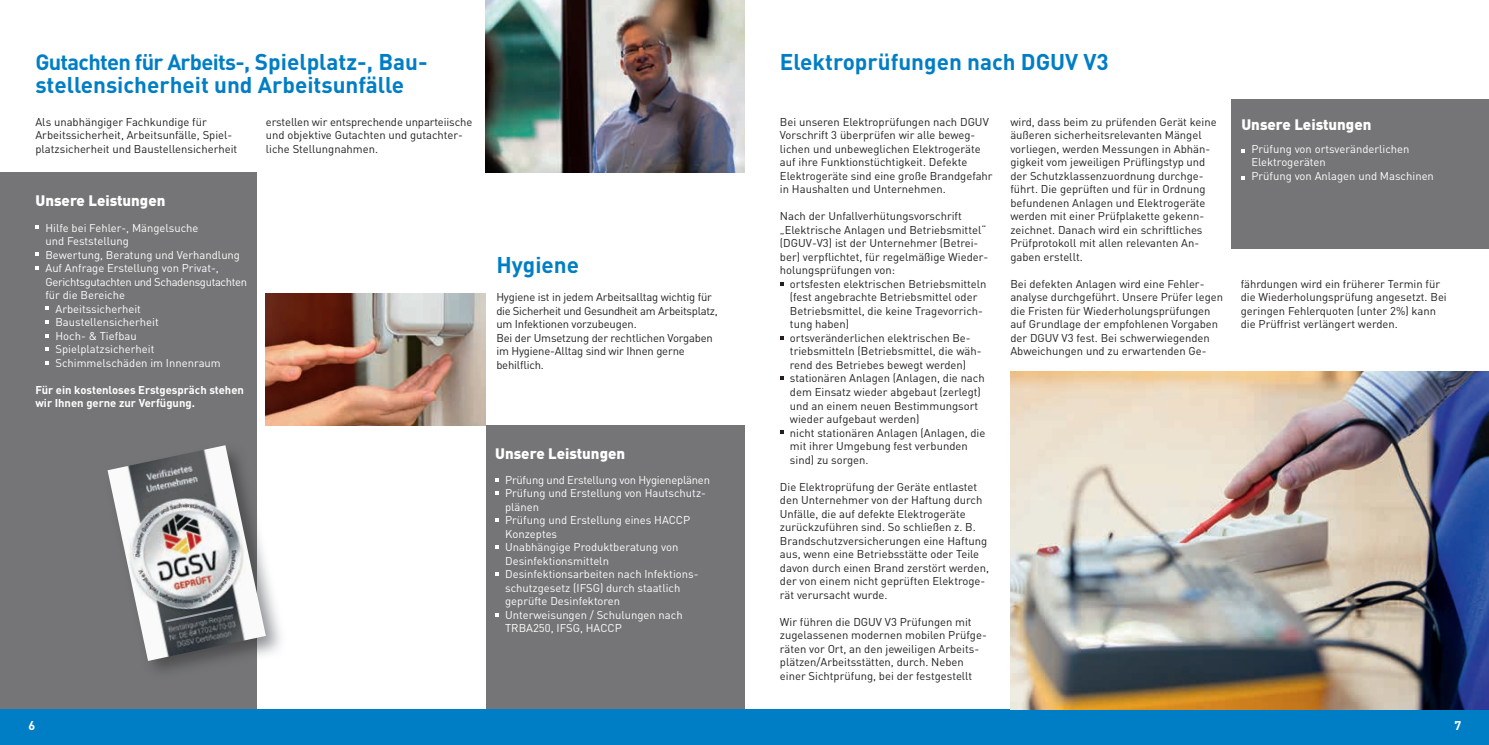
<style>
.page{position:relative;width:1489px;height:745px;background:#fff}
.page>*{position:absolute;margin:0;border:0;box-sizing:border-box;transform-origin:0 0}
.t1{font:700 22.5px "DIN Pro";color:#007ec5}
.t2{font:700 21.88px "DIN Pro";letter-spacing:-.03em;color:#007ec5}
.t3{font:900 15px "DIN Pro";color:#fff}
.t4{font:700 12.5px "DIN Pro";color:#fff}
.t5{font:11.25px/13.5px "DIN Pro";color:#231f20}
.t6{font:11.25px/13.5px "DIN Pro";color:#fff}
.t7{font:700 11.25px/13.5px "DIN Pro";color:#fff}
.t8{font:11.25px "DIN Pro";letter-spacing:-.03em;color:#fff}
.s1{font-size:22.5px}
</style>
<div class="page">
<div style="left:0;top:172px;width:256px;height:546px;background:#757577"></div>
<div style="left:485px;top:425px;width:259px;height:285px;background:#757577"></div>
<div style="left:1231px;top:99px;width:257px;height:150px;background:#757577"></div>
<svg style="left:35px;top:225px;width:4px;height:4px"></svg>
<svg style="left:35px;top:252px;width:4px;height:4px"></svg>
<svg style="left:35px;top:266px;width:4px;height:3px"></svg>
<svg style="left:45px;top:306px;width:4px;height:4px"></svg>
<svg style="left:45px;top:320px;width:4px;height:3px"></svg>
<svg style="left:45px;top:334px;width:4px;height:3px"></svg>
<svg style="left:45px;top:347px;width:4px;height:3px"></svg>
<svg style="left:45px;top:361px;width:4px;height:3px"></svg>
<svg style="left:495px;top:478px;width:4px;height:3px"></svg>
<svg style="left:495px;top:491px;width:4px;height:3px"></svg>
<svg style="left:495px;top:518px;width:4px;height:3px"></svg>
<svg style="left:495px;top:545px;width:4px;height:3px"></svg>
<svg style="left:495px;top:572px;width:4px;height:3px"></svg>
<svg style="left:495px;top:613px;width:4px;height:3px"></svg>
<svg style="left:1241px;top:149px;width:3px;height:4px"></svg>
<svg style="left:1241px;top:176px;width:3px;height:4px"></svg>
<img style="left:148px;top:441px;width:133px;height:240px">
<img style="left:107px;top:445px;width:159px;height:215px">
<img style="left:485px;top:0;width:259px;height:172px">
<svg style="left:780px;top:376px;width:3px;height:4px"></svg>
<svg style="left:780px;top:430px;width:3px;height:4px"></svg>
<div style="left:0;top:709px;width:1488px;height:35px;background:#007ec5"></div>
<img style="left:1010px;top:371px;width:478px;height:338px">
<img style="left:265px;top:293px;width:220px;height:132px">
<h2 class="t2" style="left:35px;top:48px;width:394px">Gutachten für Arbeits-, <span class="s1">Spielplatz-, Bau-</span></h2>
<h1 class="t1" style="left:35px;top:69px;width:370px">stellensicherheit und Arbeitsunfälle</h1>
<p class="t5" style="left:35px;top:114px;width:203px">Als unabhängiger Fachkundige für<br>Arbeitssicherheit, Arbeitsunfälle, Spiel&shy;platzsicherheit und Baustellensicherheit</p>
<p class="t5" style="left:266px;top:114px;width:208px">erstellen wir entsprechende unparteiische und objektive Gutachten und gutachter&shy;liche Stellungnahmen.</p>
<h3 class="t3" style="left:35px;top:190px;width:131px">Unsere Leistungen</h3>
<p class="t6" style="left:45px;top:220px;width:155px">Hilfe bei Fehler-, Mängelsuche</p>
<p class="t6" style="left:45px;top:233px;width:85px">und Feststellung</p>
<p class="t6" style="left:45px;top:247px;width:196px">Bewertung, Beratung und Verhandlung</p>
<p class="t6" style="left:45px;top:260px;width:175px">Auf Anfrage Erstellung von Privat-,</p>
<p class="t8" style="left:45px;top:274px;width:203px">Ge richtsgutachten und Schadensgutachten</p>
<p class="t6" style="left:45px;top:287px;width:81px">für die Bereiche</p>
<p class="t6" style="left:55px;top:301px;width:87px">Arbeitssicherheit</p>
<p class="t6" style="left:55px;top:314px;width:105px">Baustellensicherheit</p>
<p class="t6" style="left:55px;top:328px;width:83px">Hoch- &amp; Tiefbau</p>
<p class="t6" style="left:55px;top:341px;width:101px">Spielplatzsicherheit</p>
<p class="t6" style="left:55px;top:355px;width:167px">Schimmelschäden im Innenraum</p>
<p class="t7" style="left:35px;top:382px;width:210px">Für ein kostenloses Erstgespräch stehen wir Ihnen gerne zur Verfügung.</p>
<h1 class="t1" style="left:496px;top:249px;width:84px">Hygiene</h1>
<p class="t5" style="left:496px;top:290px;width:223px">Hygiene ist in jedem Arbeitsalltag wichtig für die Sicherheit und Gesundheit am Arbeitsplatz, um Infektionen vorzubeugen.<br>Bei der Umsetzung der rechtlichen Vorgaben im Hygiene-Alltag sind wir Ihnen gerne behilflich.</p>
<h3 class="t3" style="left:495px;top:443px;width:131px">Unsere Leistungen</h3>
<p class="t6" style="left:505px;top:472px;width:206px">Prüfung und Erstellung von Hygieneplänen<br>Prüfung und Erstellung von Hautschutz&shy;plänen<br>Prüfung und Erstellung eines HACCP<br>Konzeptes<br>Unabhängige Produktberatung von<br>Desinfektionsmitteln<br>Desinfektionsarbeiten nach Infektions&shy;schutzgesetz (IFSG) durch staatlich geprüfte Desinfektoren<br>Unterweisungen / Schulungen nach<br>TRBA250, IFSG, HACCP</p>
<h1 class="t1" style="left:780px;top:47px;width:330px">Elektroprüfungen nach DGUV V3</h1>
<p class="t5" style="left:780px;top:114px;width:214px">Bei unseren Elektroprüfungen nach DGUV Vorschrift 3 überprüfen wir alle beweg&shy;lichen und unbeweglichen Elektrogeräte auf ihre Funktionstüchtigkeit. Defekte Elektrogeräte sind eine große Brandgefahr in Haushalten und Unternehmen.</p>
<p class="t5" style="left:780px;top:209px;width:210px">Nach der Unfallverhütungsvorschrift „Elektrische Anlagen und Betriebsmittel“ (DGUV-V3) ist der Unternehmer (Betrei&shy;ber) verpflichtet, für regelmäßige Wieder&shy;holungsprüfungen von:</p>
<p class="t5" style="left:790px;top:276px;width:198px">ortsfesten elektrischen Betriebsmitteln (fest angebrachte Betriebsmittel oder Betriebsmittel, die keine Tragevorrich&shy;tung haben)<br>ortsveränderlichen elektrischen Be&shy;triebsmitteln (Betriebsmittel, die wäh&shy;rend des Betriebes bewegt werden) stationären Anlagen (Anlagen, die nach dem Einsatz wieder abgebaut (zerlegt) und an einem neuen Bestimmungsort wieder aufgebaut werden)<br>nicht stationären Anlagen (Anlagen, die mit ihrer Umgebung fest verbunden sind) zu sorgen.</p>
<p class="t5" style="left:780px;top:479px;width:210px">Die Elektroprüfung der Geräte entlastet den Unternehmer von der Haftung durch Unfälle, die auf defekte Elektrogeräte zurückzuführen sind. So schließen z. B.<br>Brandschutzversicherungen eine Haftung aus, wenn eine Betriebsstätte oder Teile davon durch einen Brand zerstört werden, der von einem nicht geprüften Elektroge&shy;rät verursacht wurde.</p>
<p class="t5" style="left:780px;top:614px;width:208px">Wir führen die DGUV V3 Prüfungen mit zugelassenen modernen mobilen Prüfge&shy;räten vor Ort, an den jeweiligen Arbeits&shy;plätzen/Arbeitsstätten, durch. Neben einer Sichtprüfung, bei der festgestellt</p>
<p class="t5" style="left:1010px;top:114px;width:208px">wird, dass beim zu prüfenden Gerät keine äußeren sicherheitsrelevanten Mängel vorliegen, werden Messungen in Abhän&shy;gigkeit vom jeweiligen Prüflingstyp und der Schutzklassenzuordnung durchge&shy;führt. Die geprüften und für in Ordnung befundenen Anlagen und Elektrogeräte werden mit einer Prüfplakette gekenn&shy;zeichnet. Danach wird ein schriftliches Prüfprotokoll mit allen relevanten An&shy;gaben erstellt.</p>
<p class="t5" style="left:1010px;top:276px;width:214px">Bei defekten Anlagen wird eine Fehler&shy;analyse durchgeführt. Unsere Prüfer legen die Fristen für Wiederholungsprüfungen auf Grundlage der empfohlenen Vorgaben der DGUV V3 fest. Bei schwerwiegenden Abweichungen und zu erwartenden Ge-</p>
<p class="t5" style="left:1240px;top:276px;width:207px">fährdungen wird ein früherer Termin für die Wiederholungsprüfung angesetzt. Bei geringen Fehlerquoten (unter 2%) kann die Prüffrist verlängert werden.</p>
<h3 class="t3" style="left:1241px;top:115px;width:131px">Unsere Leistungen</h3>
<p class="t6" style="left:1251px;top:141px;width:184px">Prüfung von ortsveränderlichen<br>Elektrogeräten<br>Prüfung von Anlagen und Maschinen</p>
<p class="t4" style="left:29px;top:716px;width:8px">6</p>
<p class="t4" style="left:1454px;top:716px;width:8px">7</p>
</div>
